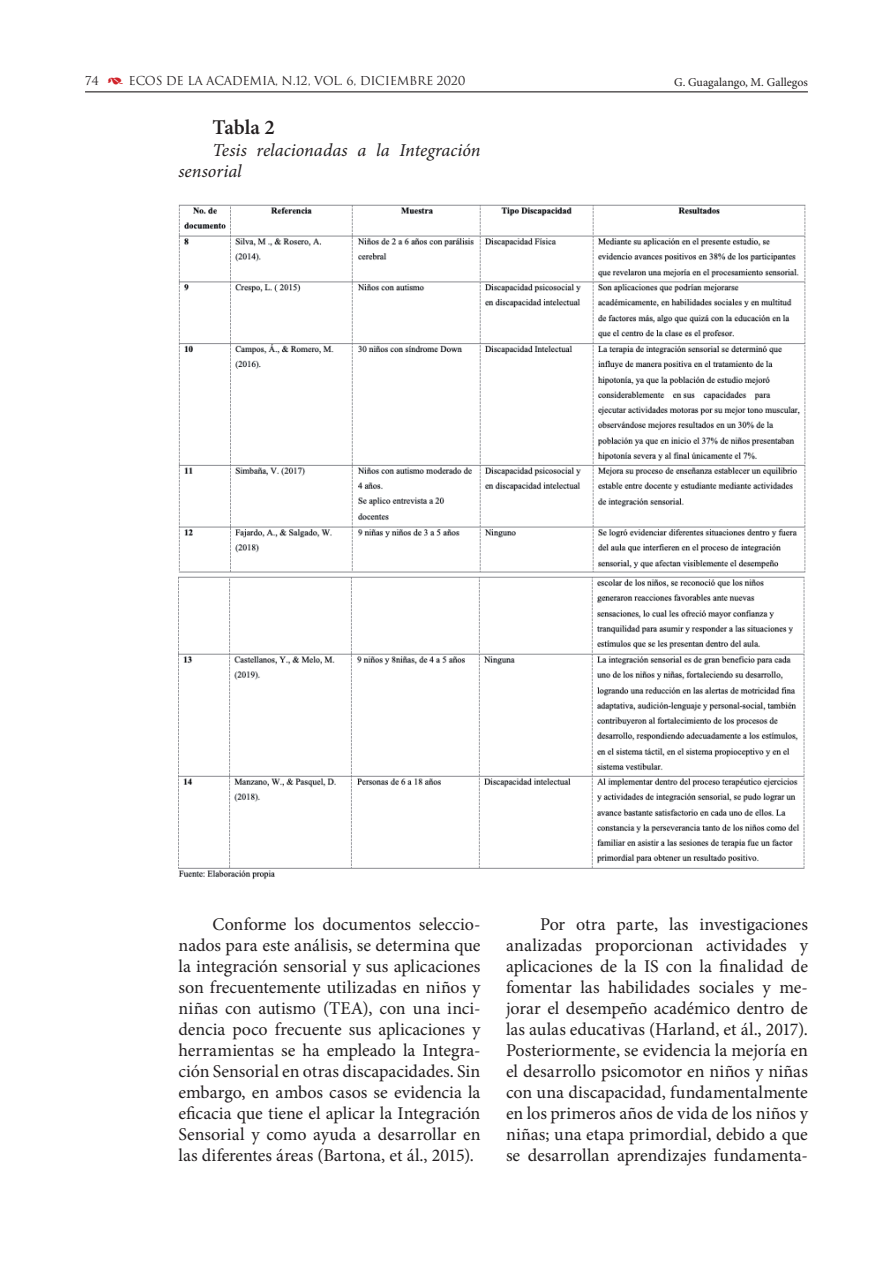
<style>
.page{position:relative;width:893px;height:1263px;background:#fff}
.page>*{position:absolute;margin:0;border:0;box-sizing:border-box;transform-origin:0 0}
.t1{font:600 21px "Minion Pro";letter-spacing:-.01em;color:#231f20}
.t2{font:italic 18.15px/21.1px "Minion Pro";color:#231f20}
.t3{font:18px/21px "Minion Pro";letter-spacing:-.01em;color:#231f20;text-align:justify}
.t4{font:12px "Trajan";letter-spacing:-.02em;color:#231f20}
.t5{font:12px "Minion Pro";color:#231f20}
.s1{font-family:"Type Embellishments One Let Plain";color:#d1232a}
</style>
<div class="page">
<hr style="left:85px;top:91px;width:723px;height:1px;background:#231f20">
<img style="left:179px;top:204px;width:627px;height:676px">
<p class="t4" style="left:85px;top:73px;width:382px">74 <span class="s1">)</span> ECOS DE LA ACADEMIA, N.12, Vol. 6, DICIEMBRE 2020</p>
<p class="t1" style="left:213px;top:115px;width:64px">Tabla 2</p>
<p class="t2" style="left:179px;top:140px;width:303px;text-indent:34px">Tesis relacionadas a la Integración sensorial</p>
<p class="t5" style="left:674px;top:74px;width:135px">G. Guagalango, M. Gallegos</p>
<p class="t3" style="left:179px;top:913px;width:304px;text-indent:34px">Conforme los documentos seleccio&shy;nados para este análisis, se determina que la integración sensorial y sus aplicaciones son frecuentemente utilizadas en niños y niñas con autismo (TEA), con una inci&shy;dencia poco frecuente sus aplicaciones y herramientas se ha empleado la Integra&shy;ción Sensorial en otras discapacidades. Sin embargo, en ambos casos se evidencia la eficacia que tiene el aplicar la Integración Sensorial y como ayuda a desarrollar en las diferentes áreas (Bartona, et ál., 2015).</p>
<p class="t3" style="left:506px;top:913px;width:304px;text-indent:34px">Por otra parte, las investigaciones analizadas proporcionan actividades y aplicaciones de la IS con la finalidad de fomentar las habilidades sociales y me&shy;jorar el desempeño académico dentro de las aulas educativas (Harland, et ál., 2017).<br>Posteriormente, se evidencia la mejoría en el desarrollo psicomotor en niños y niñas con una discapacidad, fundamentalmente en los primeros años de vida de los niños y niñas; una etapa primordial, debido a que se desarrollan aprendizajes fundamenta-</p>
</div>
